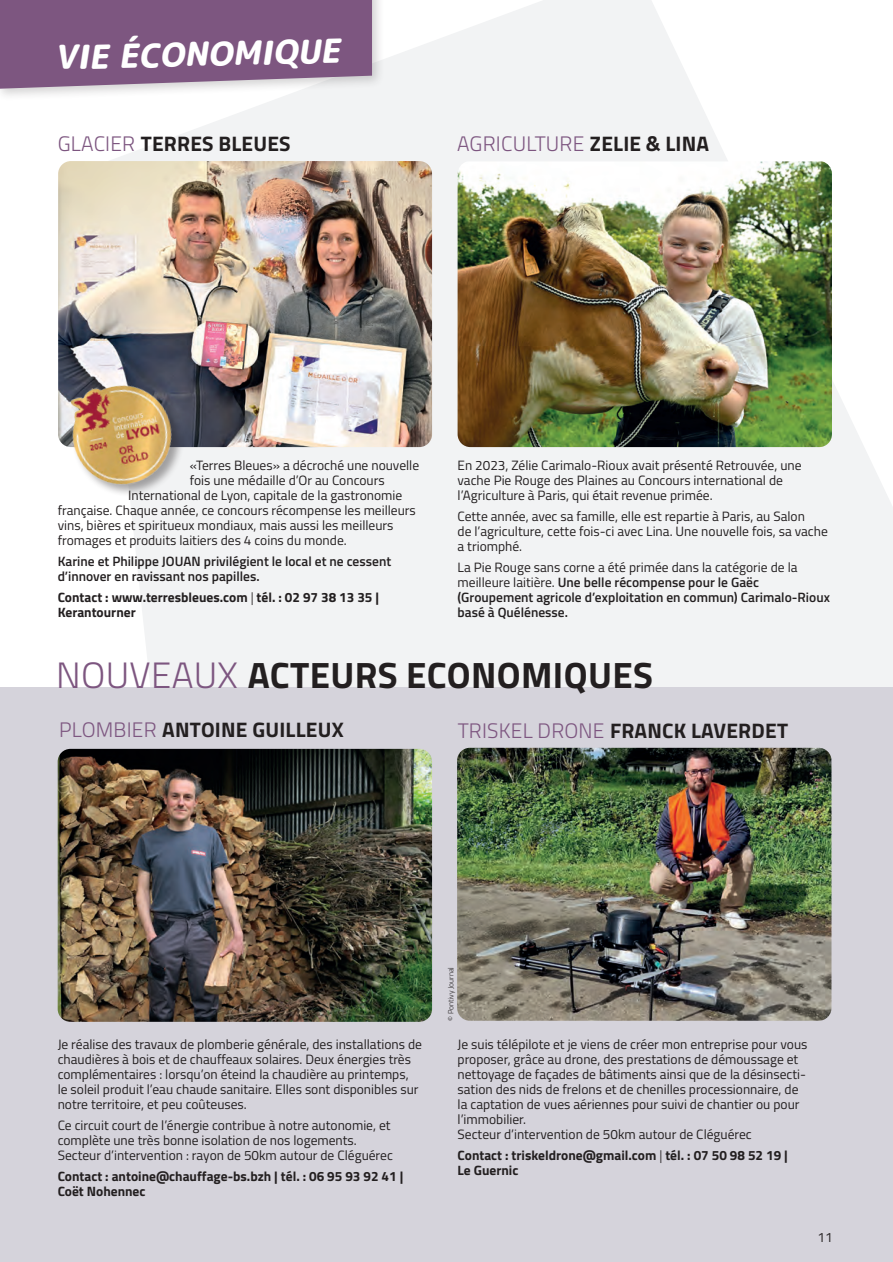
<style>
.page{position:relative;width:893px;height:1262px;background:#fff}
.page>*{position:absolute;margin:0;border:0;box-sizing:border-box;transform-origin:0 0}
.t1{font:700 36.6px "Titillium";letter-spacing:.01em;color:#231f20}
.t2{font:italic 800 33px "Rounded Mplus 1 c";color:#fff}
.t3{font:700 21px "Titillium";letter-spacing:.01em;color:#231f20}
.t4{font:300 21px "Titillium";letter-spacing:.01em;color:#7d5680}
.t5{font:13.5px/15px "Titillium";color:#231f20}
.t6{font:600 13.5px/15px "Titillium";color:#231f20}
.t7{font:700 13.5px/15px "Titillium";color:#231f20}
.t8{font:300 7.5px "Titillium";color:#231f20}
.s1{font-weight:300;color:#7d5680}
.s2{font-weight:700;color:#231f20}
.s3{font-weight:300}
.s4{font-weight:400}
</style>
<div class="page">
<svg style="left:110px;top:0;width:782px;height:687px;fill:#f2f3f4"></svg>
<div style="left:0;top:0;width:385px;height:102px;background:#231f20;opacity:.2"></div>
<img style="left:58px;top:161px;width:374px;height:286px">
<img style="left:457px;top:161px;width:375px;height:286px">
<div style="left:0;top:687px;width:892px;height:575px;background:#d5d3db"></div>
<img style="left:58px;top:749px;width:374px;height:273px">
<img style="left:457px;top:748px;width:374px;height:272px">
<div style="left:69px;top:384px;width:116px;height:113px;background:#231f20;opacity:.4"></div>
<img style="left:63px;top:374px;width:120px;height:120px">
<svg style="left:0;top:0;width:372px;height:89px"></svg>
<h2 class="t2" style="left:55px;top:33px;width:287px;rotate:-1deg">VIE ÉCONOMIQUE</h2>
<h3 class="t3" style="left:58px;top:128px;width:234px"><span class="s1">GLACIER</span> TERRES BLEUES</h3>
<h3 class="t4" style="left:457px;top:129px;width:253px">AGRICULTURE <span class="s2">ZELIE &amp; LINA</span></h3>
<p class="t5" style="left:190px;top:457px;width:231px">«Terres Bleues» a décroché une nouvelle</p>
<p class="t5" style="left:190px;top:472px;width:196px">fois une médaille d’Or au Concours</p>
<p class="t5" style="left:128px;top:487px;width:275px">International de Lyon, capitale de la gastronomie</p>
<p class="t5" style="left:58px;top:502px;width:360px">française. Chaque année, ce concours récompense les meilleurs</p>
<p class="t5" style="left:58px;top:517px;width:337px">vins, bières et spiritueux mondiaux, mais aussi les meilleurs</p>
<p class="t5" style="left:58px;top:532px;width:290px">fromages et produits laitiers des 4 coins du monde.</p>
<p class="t6" style="left:58px;top:553px;width:335px">Karine et Philippe JOUAN privilégient le local et ne cessent d’innover en ravissant nos papilles.</p>
<p class="t7" style="left:58px;top:589px;width:323px">Contact : www.terresbleues.com <span class="s3">|</span> tél. : 02 97 38 13 35 |<br>Kerantourner</p>
<p class="t5" style="left:457px;top:457px;width:345px">En 2023, Zélie Carimalo-Rioux avait présenté Retrouvée, une vache Pie Rouge des Plaines au Concours international de l’Agriculture à Paris, qui était revenue primée.</p>
<p class="t5" style="left:457px;top:508px;width:372px">Cette année, avec sa famille, elle est repartie à Paris, au Salon<br>de l’agriculture, cette fois-ci avec Lina. Une nouvelle fois, sa vache a triomphé.</p>
<p class="t6" style="left:457px;top:559px;width:374px"><span class="s4">La Pie Rouge sans corne a été primée dans la catégorie de la meilleure laitière.</span> Une belle récompense pour le Gaëc (Groupement agricole d’exploitation en commun) Carimalo-Rioux basé à Quélénesse.</p>
<h1 class="t1" style="left:56px;top:647px;width:598px"><span class="s1">NOUVEAUX</span> ACTEURS ECONOMIQUES</h1>
<h3 class="t3" style="left:59px;top:713px;width:286px"><span class="s1">PLOMBIER</span> ANTOINE GUILLEUX</h3>
<h3 class="t3" style="left:457px;top:714px;width:332px"><span class="s1">TRISKEL DRONE</span> FRANCK LAVERDET</h3>
<p class="t5" style="left:58px;top:1036px;width:366px">Je réalise des travaux de plomberie générale, des installations de chaudières à bois et de chauffeaux solaires. Deux énergies très complémentaires : lorsqu’on éteind la chaudière au printemps, le soleil produit l’eau chaude sanitaire. Elles sont disponibles sur notre territoire, et peu coûteuses.</p>
<p class="t5" style="left:58px;top:1117px;width:337px">Ce circuit court de l’énergie contribue à notre autonomie, et complète une très bonne isolation de nos logements.<br>Secteur d’intervention : rayon de 50km autour de Cléguérec</p>
<p class="t7" style="left:58px;top:1168px;width:347px">Contact : antoine@chauffage-bs.bzh | tél. : 06 95 93 92 41 |<br>Coët Nohennec</p>
<p class="t8" style="left:445px;top:1020px;width:55px;rotate:-90deg">© Pontivy Journal</p>
<p class="t5" style="left:457px;top:1036px;width:351px">Je suis télépilote et je viens de créer mon entreprise pour vous proposer, grâce au drone, des prestations de démoussage et nettoyage de façades de bâtiments ainsi que de la désinsecti&shy;sation des nids de frelons et de chenilles processionnaire, de la captation de vues aériennes pour suivi de chantier ou pour l’immobilier.<br>Secteur d’intervention de 50km autour de Cléguérec</p>
<p class="t7" style="left:457px;top:1147px;width:332px">Contact : triskeldrone@gmail.com <span class="s3">|</span> tél. : 07 50 98 52 19 |<br>Le Guernic</p>
<p class="t5" style="left:817px;top:1229px;width:17px">11</p>
</div>
